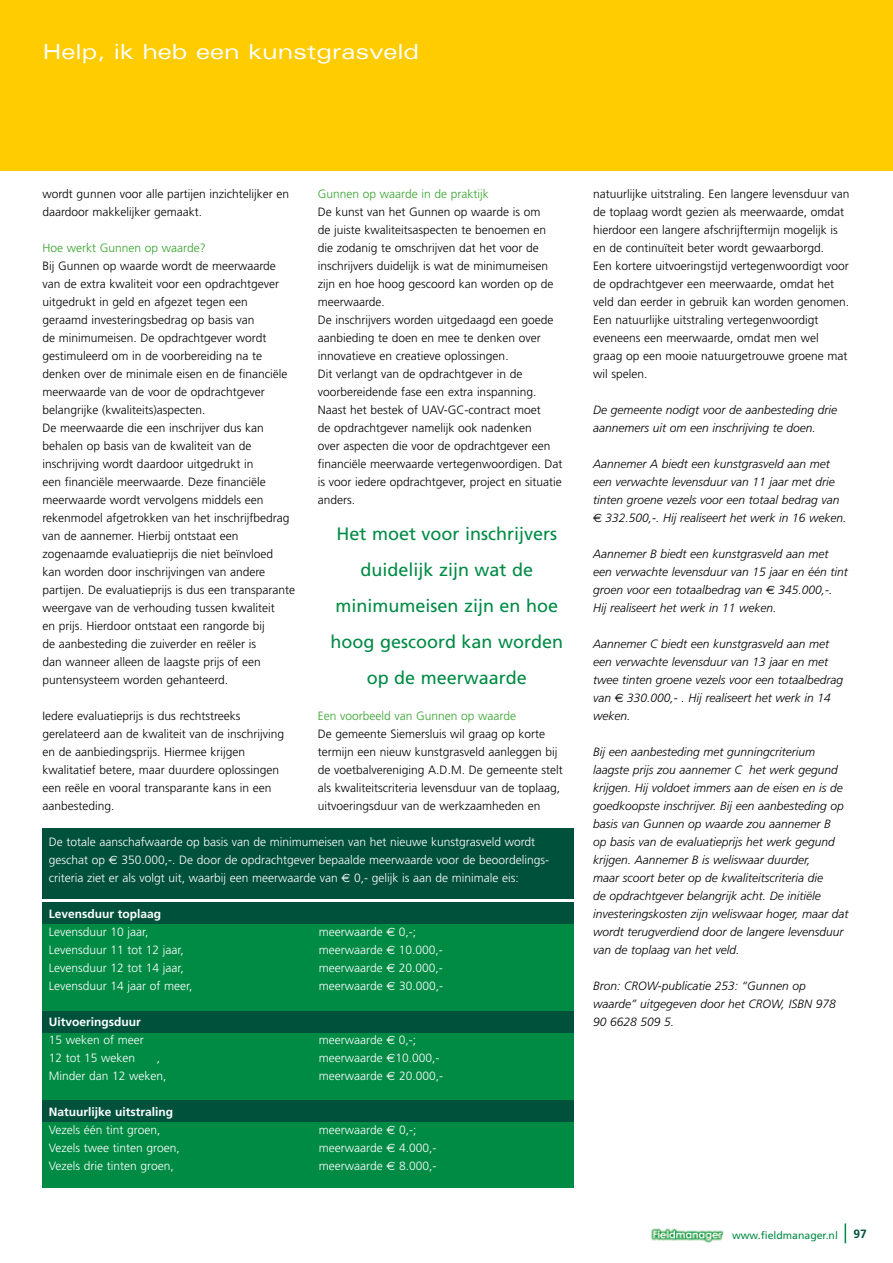
<style>
.page{position:relative;width:893px;height:1263px;background:#fff}
.page>*{position:absolute;margin:0;border:0;box-sizing:border-box;transform-origin:0 0}
.t1{font:expanded 21px "Univers";color:#fff}
.t2{font:18px/36px "Frutiger";color:#008b45;text-align:center}
.t3{font:300 12px/18px "Frutiger";color:#000}
.t4{font:italic 300 12px/18px "Frutiger";color:#000}
.t5{font:300 12px/18px "Frutiger";color:#fff}
.t6{font:300 12px "Frutiger";color:#35a32c}
.t7{font:700 12px "Frutiger";color:#fff}
.t8{font:700 12px "Frutiger";color:#00513c}
.t9{font:10.5px "Frutiger";color:#008b45}
.s1{font-family:"Euro Sans";font-weight:400}
.s2{font-family:"Euro Sans";font-weight:400;font-style:normal}
</style>
<div class="page">
<svg style="left:845px;top:1223px;width:1px;height:20px"></svg>
<img style="left:651px;top:1228px;width:73px;height:15px">
<div style="left:0;top:0;width:893px;height:171px;background:#fecc00"></div>
<div style="left:43px;top:918px;width:531px;height:269px;background:#008b45"></div>
<div style="left:43px;top:1011px;width:531px;height:21px;background:#00513c"></div>
<div style="left:43px;top:1101px;width:531px;height:21px;background:#00513c"></div>
<div style="left:43px;top:902px;width:531px;height:22px;background:#00513c"></div>
<div style="left:43px;top:828px;width:531px;height:71px;background:#00513c"></div>
<h1 class="t1" style="left:43px;top:39px;width:378px">Help, ik heb een kunstgrasveld</h1>
<p class="t3" style="left:43px;top:185px;width:248px">wordt gunnen voor alle partijen inzichtelijker en daardoor makkelijker gemaakt.</p>
<p class="t6" style="left:43px;top:241px;width:165px">Hoe werkt Gunnen op waarde?</p>
<p class="t3" style="left:43px;top:257px;width:254px">Bij Gunnen op waarde wordt de meerwaarde van de extra kwaliteit voor een opdrachtgever uitgedrukt in geld en afgezet tegen een geraamd investeringsbedrag op basis van<br>de minimumeisen. De opdrachtgever wordt gestimuleerd om in de voorbereiding na te denken over de minimale eisen en de financiële meerwaarde van de voor de opdrachtgever belangrijke (kwaliteits)aspecten.<br>De meerwaarde die een inschrijver dus kan behalen op basis van de kwaliteit van de inschrijving wordt daardoor uitgedrukt in<br>een financiële meerwaarde. Deze financiële meerwaarde wordt vervolgens middels een rekenmodel afgetrokken van het inschrijfbedrag van de aannemer. Hierbij ontstaat een zogenaamde evaluatieprijs die niet beïnvloed<br>kan worden door inschrijvingen van andere partijen. De evaluatieprijs is dus een transparante weergave van de verhouding tussen kwaliteit<br>en prijs. Hierdoor ontstaat een rangorde bij<br>de aanbesteding die zuiverder en reëler is<br>dan wanneer alleen de laagste prijs of een puntensysteem worden gehanteerd.</p>
<p class="t3" style="left:43px;top:707px;width:243px">Iedere evaluatieprijs is dus rechtstreeks gerelateerd aan de kwaliteit van de inschrijving en de aanbiedingsprijs. Hiermee krijgen kwalitatief betere, maar duurdere oplossingen een reële en vooral transparante kans in een aanbesteding.</p>
<p class="t6" style="left:318px;top:187px;width:172px">Gunnen op waarde in de praktijk</p>
<p class="t3" style="left:318px;top:203px;width:246px">De kunst van het Gunnen op waarde is om<br>de juiste kwaliteitsaspecten te benoemen en die zodanig te omschrijven dat het voor de inschrijvers duidelijk is wat de minimumeisen zijn en hoe hoog gescoord kan worden op de meerwaarde.<br>De inschrijvers worden uitgedaagd een goede aanbieding te doen en mee te denken over innovatieve en creatieve oplossingen.<br>Dit verlangt van de opdrachtgever in de voorbereidende fase een extra inspanning.<br>Naast het bestek of UAV-GC-contract moet<br>de opdrachtgever namelijk ook nadenken<br>over aspecten die voor de opdrachtgever een financiële meerwaarde vertegenwoordigen. Dat is voor iedere opdrachtgever, project en situatie anders.</p>
<h2 class="t2" style="left:331px;top:516px;width:234px">Het moet voor inschrijvers duidelijk zijn wat de minimumeisen zijn en hoe hoog gescoord kan worden op de meerwaarde</h2>
<p class="t6" style="left:318px;top:709px;width:200px">Een voorbeeld van Gunnen op waarde</p>
<p class="t3" style="left:318px;top:725px;width:246px">De gemeente Siemersluis wil graag op korte termijn een nieuw kunstgrasveld aanleggen bij de voetbalvereniging A.D.M. De gemeente stelt als kwaliteitscriteria levensduur van de toplaag, uitvoeringsduur van de werkzaamheden en</p>
<p class="t5" style="left:49px;top:833px;width:502px">De totale aanschafwaarde op basis van de minimumeisen van het nieuwe kunstgrasveld wordt geschat op <span class="s1">€</span> 350.000,-. De door de opdrachtgever bepaalde meerwaarde voor de beoordelings&shy;criteria ziet er als volgt uit, waarbij een meerwaarde van <span class="s1">€</span> 0,- gelijk is aan de minimale eis:</p>
<p class="t7" style="left:49px;top:907px;width:114px">Levensduur toplaag</p>
<p class="t5" style="left:49px;top:923px;width:101px">Levensduur 10 jaar,</p>
<p class="t5" style="left:319px;top:923px;width:99px">meerwaarde <span class="s1">€</span> 0,-;</p>
<p class="t5" style="left:49px;top:941px;width:136px">Levensduur 11 tot 12 jaar,</p>
<p class="t5" style="left:319px;top:941px;width:125px">meerwaarde <span class="s1">€</span> 10.000,-</p>
<p class="t5" style="left:49px;top:959px;width:136px">Levensduur 12 tot 14 jaar,</p>
<p class="t5" style="left:319px;top:959px;width:125px">meerwaarde <span class="s1">€</span> 20.000,-</p>
<p class="t5" style="left:49px;top:977px;width:145px">Levensduur 14 jaar of meer,</p>
<p class="t5" style="left:319px;top:977px;width:126px">meerwaarde <span class="s1">€</span> 30.000,-</p>
<p class="t7" style="left:49px;top:1015px;width:94px">Uitvoeringsduur</p>
<p class="t5" style="left:49px;top:1031px;width:97px">15 weken of meer</p>
<p class="t5" style="left:319px;top:1031px;width:99px">meerwaarde <span class="s1">€</span> 0,-;</p>
<p class="t5" style="left:49px;top:1049px;width:88px">12 tot 15 weken</p>
<p class="t5" style="left:157px;top:1049px;width:5px">,</p>
<p class="t5" style="left:319px;top:1049px;width:122px">meerwaarde <span class="s1">€</span>10.000,-</p>
<p class="t5" style="left:49px;top:1067px;width:119px">Minder dan 12 weken,</p>
<p class="t5" style="left:319px;top:1067px;width:126px">meerwaarde <span class="s1">€</span> 20.000,-</p>
<p class="t7" style="left:49px;top:1105px;width:126px">Natuurlijke uitstraling</p>
<p class="t5" style="left:49px;top:1121px;width:113px">Vezels één tint groen,</p>
<p class="t5" style="left:319px;top:1121px;width:99px">meerwaarde <span class="s1">€</span> 0,-;</p>
<p class="t5" style="left:49px;top:1139px;width:132px">Vezels twee tinten groen,</p>
<p class="t5" style="left:319px;top:1139px;width:119px">meerwaarde <span class="s1">€</span> 4.000,-</p>
<p class="t5" style="left:49px;top:1157px;width:126px">Vezels drie tinten groen,</p>
<p class="t5" style="left:319px;top:1157px;width:119px">meerwaarde <span class="s1">€</span> 8.000,-</p>
<p class="t3" style="left:593px;top:185px;width:258px">natuurlijke uitstraling. Een langere levensduur van de toplaag wordt gezien als meerwaarde, omdat hierdoor een langere afschrijftermijn mogelijk is en de continuïteit beter wordt gewaarborgd.<br>Een kortere uitvoeringstijd vertegenwoordigt voor de opdrachtgever een meerwaarde, omdat het veld dan eerder in gebruik kan worden genomen.<br>Een natuurlijke uitstraling vertegenwoordigt eveneens een meerwaarde, omdat men wel graag op een mooie natuurgetrouwe groene mat wil spelen.</p>
<p class="t4" style="left:593px;top:401px;width:246px">De gemeente nodigt voor de aanbesteding drie aannemers uit om een inschrijving te doen.</p>
<p class="t4" style="left:593px;top:455px;width:255px">Aannemer A biedt een kunstgrasveld aan met een verwachte levensduur van 11 jaar met drie tinten groene vezels voor een totaal bedrag van <span class="s2">€</span> 332.500,-. Hij realiseert het werk in 16 weken.</p>
<p class="t4" style="left:593px;top:545px;width:256px">Aannemer B biedt een kunstgrasveld aan met een verwachte levensduur van 15 jaar en één tint groen voor een totaalbedrag van <span class="s2">€</span> 345.000,-.<br>Hij realiseert het werk in 11 weken.</p>
<p class="t4" style="left:593px;top:635px;width:252px">Aannemer C biedt een kunstgrasveld aan met een verwachte levensduur van 13 jaar en met twee tinten groene vezels voor een totaalbedrag van <span class="s2">€</span> 330.000,- . Hij realiseert het werk in 14 weken.</p>
<p class="t4" style="left:593px;top:743px;width:257px">Bij een aanbesteding met gunningcriterium laagste prijs zou aannemer C het werk gegund krijgen. Hij voldoet immers aan de eisen en is de goedkoopste inschrijver. Bij een aanbesteding op basis van Gunnen op waarde zou aannemer B<br>op basis van de evaluatieprijs het werk gegund krijgen. Aannemer B is weliswaar duurder,<br>maar scoort beter op de kwaliteitscriteria die<br>de opdrachtgever belangrijk acht. De initiële investeringskosten zijn weliswaar hoger, maar dat wordt terugverdiend door de langere levensduur van de toplaag van het veld.</p>
<p class="t4" style="left:593px;top:977px;width:244px">Bron: CROW-publicatie 253: “Gunnen op waarde” uitgegeven door het CROW, ISBN 978<br>90 6628 509 5.</p>
<p class="t9" style="left:732px;top:1229px;width:107px">www.fieldmanager.nl</p>
<p class="t8" style="left:853px;top:1227px;width:15px">97</p>
</div>
